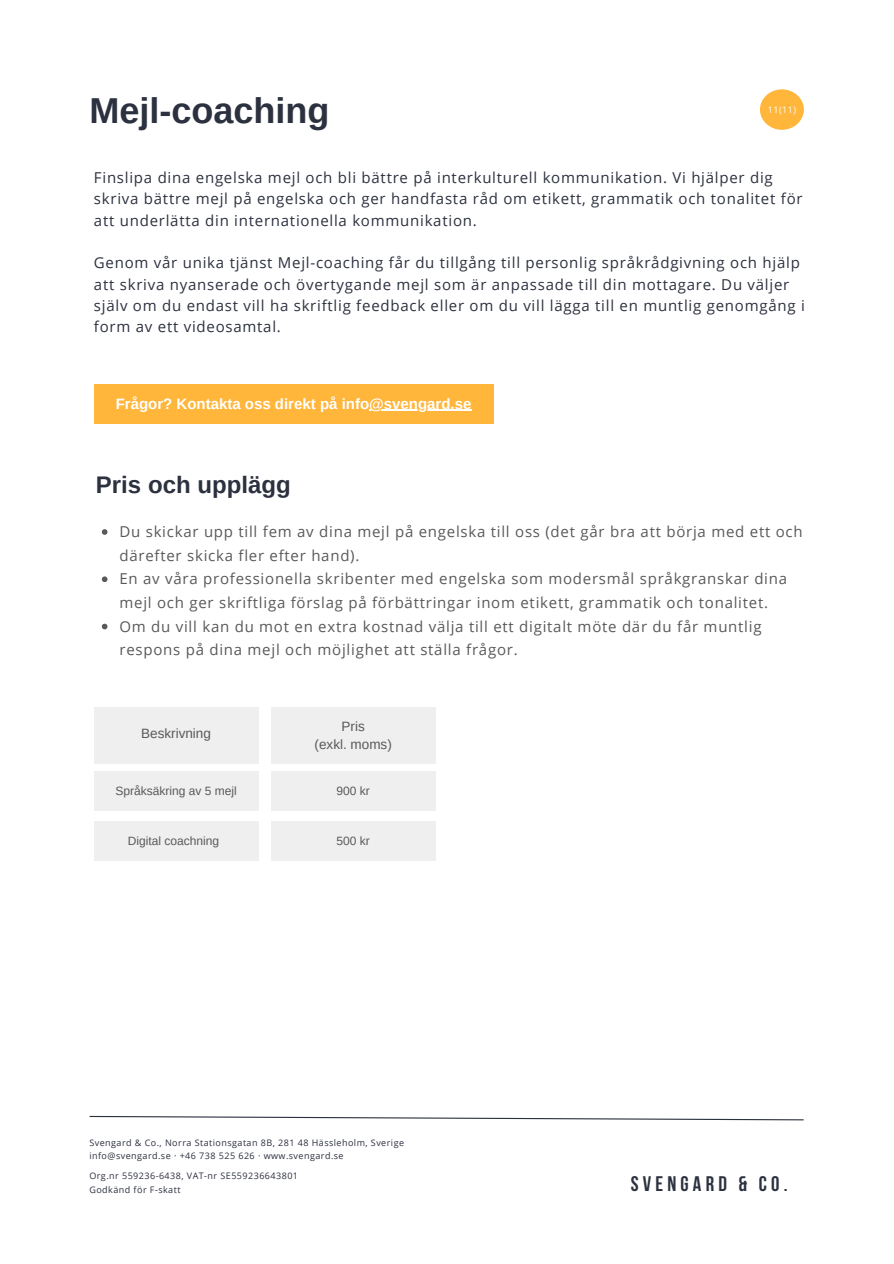
<style>
.page{position:relative;width:894px;height:1264px;background:#fff}
.page>*{position:absolute;margin:0;border:0;box-sizing:border-box;transform-origin:0 0}
.t1{font:700 36px "Arimo";color:#2c313f}
.t2{font:700 24px "Arimo";color:#2c313f}
.t3{font:700 21px "Bebas Neue";letter-spacing:.2em;color:#2c313f}
.t4{font:15px/21.3px "Open Sans";letter-spacing:.05em;color:#2c313f}
.t5{font:15px/23.7px "Open Sans";letter-spacing:.05em;color:#595959}
.t6{font:700 15px "Arimo";color:#fff}
.t7{font:13.5px "Arimo";color:#595959}
.t8{font:12px "Arimo";color:#595959}
.t9{font:9px "Open Sans";letter-spacing:.05em;color:#2c313f}
.t10{font:9px "Open Sans";color:#fff}
</style>
<div class="page">
<div style="left:759px;top:89px;width:44px;height:41px;background:#ffb63b;border-radius:50%"></div>
<svg style="left:89px;top:1115px;width:715px;height:5px"></svg>
<div style="left:94px;top:384px;width:399px;height:39px;background:#ffb63b"></div>
<hr style="left:369px;top:410px;width:102px;height:1px;background:#fff">
<div style="left:271px;top:707px;width:164px;height:56px;background:#efefef"></div>
<div style="left:94px;top:771px;width:164px;height:39px;background:#efefef"></div>
<div style="left:271px;top:771px;width:164px;height:39px;background:#efefef"></div>
<div style="left:94px;top:707px;width:164px;height:56px;background:#efefef"></div>
<div style="left:94px;top:821px;width:164px;height:39px;background:#efefef"></div>
<div style="left:271px;top:821px;width:164px;height:39px;background:#efefef"></div>
<svg style="left:102px;top:529px;width:5px;height:6px"></svg>
<svg style="left:102px;top:576px;width:5px;height:6px"></svg>
<svg style="left:102px;top:623px;width:5px;height:6px"></svg>
<p class="t1" style="left:89px;top:90px;width:241px">Mejl-coaching</p>
<p class="t10" style="left:767px;top:103px;width:30px">11(11)</p>
<p class="t4" style="left:94px;top:166px;width:710px">Finslipa dina engelska mejl och bli bättre på interkulturell kommunikation. Vi hjälper dig skriva bättre mejl på engelska och ger handfasta råd om etikett, grammatik och tonalitet för att underlätta din internationella kommunikation.</p>
<p class="t4" style="left:94px;top:252px;width:712px">Genom vår unika tjänst Mejl-coaching får du tillgång till personlig språkrådgivning och hjälp att skriva nyanserade och övertygande mejl som är anpassade till din mottagare. Du väljer själv om du endast vill ha skriftlig feedback eller om du vill lägga till en muntlig genomgång i form av ett videosamtal.</p>
<p class="t6" style="left:116px;top:395px;width:357px">Frågor? Kontakta oss direkt på info@svengard.se</p>
<p class="t2" style="left:96px;top:471px;width:196px">Pris och upplägg</p>
<p class="t5" style="left:119px;top:519px;width:684px">Du skickar upp till fem av dina mejl på engelska till oss (det går bra att börja med ett och därefter skicka fler efter hand).</p>
<p class="t5" style="left:119px;top:566px;width:669px">En av våra professionella skribenter med engelska som modersmål språkgranskar dina mejl och ger skriftliga förslag på förbättringar inom etikett, grammatik och tonalitet.</p>
<p class="t5" style="left:119px;top:614px;width:643px">Om du vill kan du mot en extra kostnad välja till ett digitalt möte där du får muntlig respons på dina mejl och möjlighet att ställa frågor.</p>
<p class="t7" style="left:141px;top:725px;width:71px">Beskrivning</p>
<p class="t7" style="left:341px;top:718px;width:25px">Pris</p>
<p class="t7" style="left:314px;top:736px;width:79px">(exkl. moms)</p>
<p class="t8" style="left:115px;top:784px;width:123px">Språksäkring av 5 mejl</p>
<p class="t8" style="left:336px;top:784px;width:35px">900 kr</p>
<p class="t8" style="left:128px;top:833px;width:93px">Digital coachning</p>
<p class="t8" style="left:336px;top:833px;width:35px">500 kr</p>
<p class="t9" style="left:89px;top:1136px;width:316px">Svengard &amp; Co., Norra Stationsgatan 8B, 281 48 Hässleholm, Sverige</p>
<p class="t9" style="left:89px;top:1149px;width:256px">info@svengard.se · +46 738 525 626 · www.svengard.se</p>
<p class="t9" style="left:89px;top:1169px;width:210px">Org.nr 559236-6438, VAT-nr SE559236643801</p>
<p class="t9" style="left:89px;top:1183px;width:93px">Godkänd för F-skatt</p>
<p class="t3" style="left:630px;top:1175px;width:158px">SVENGARD &amp; CO.</p>
</div>
